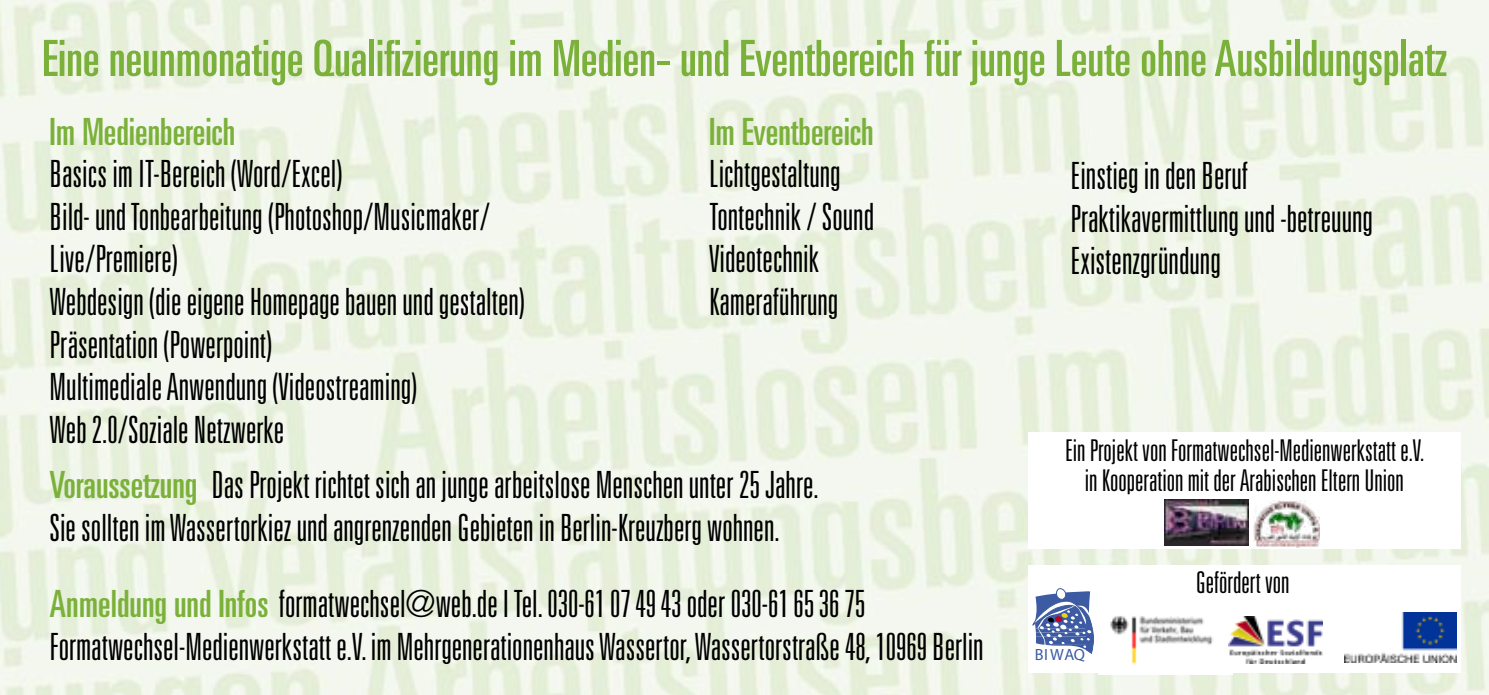
<style>
.page{position:relative;width:1489px;height:695px;background:#fff}
.page>*{position:absolute;margin:0;border:0;box-sizing:border-box;transform-origin:0 0}
.t1{font:ultra-condensed 50px "Univers";color:#7bb13a}
.t2{font:300 ultra-condensed 37.5px/42.5px "Univers";color:#000}
.t3{font:ultra-condensed 37.5px "Univers";color:#7bb13a}
.t4{font:300 ultra-condensed 30px "Univers";color:#000}
.t5{font:16.25px "Meta Plus";letter-spacing:.04em;color:#3c5ba3}
.s1{font-weight:400;color:#7bb13a}
</style>
<div class="page">
<img style="left:1164px;top:499px;width:84px;height:46px">
<img style="left:1253px;top:500px;width:66px;height:47px">
<img style="left:1110px;top:616px;width:103px;height:49px">
<img style="left:1344px;top:612px;width:111px;height:50px">
<svg style="left:1032px;top:588px;width:62px;height:66px"></svg>
<img style="left:1228px;top:616px;width:94px;height:47px">
<p class="t1" style="left:42px;top:30px;width:1406px">Eine neunmonatige Qualifizierung im Medien- und Eventbereich für junge Leute ohne Ausbildungsplatz</p>
<p class="t2" style="left:50px;top:109px;width:477px"><span class="s1">Im Medienbereich<br></span>Basics im IT-Bereich (Word/Excel)<br>Bild- und Tonbearbeitung (Photoshop/Musicmaker/ Live/Premiere)<br>Webdesign (die eigene Homepage bauen und gestalten)<br>Präsentation (Powerpoint)<br>Multimediale Anwendung (Videostreaming)<br>Web 2.0/Soziale Netzwerke</p>
<p class="t3" style="left:709px;top:110px;width:166px">Im Eventbereich</p>
<p class="t2" style="left:709px;top:152px;width:166px">Lichtgestaltung<br>Tontechnik / Sound<br>Videotechnik<br>Kameraführung</p>
<p class="t2" style="left:1070px;top:154px;width:304px">Einstieg in den Beruf<br>Praktikavermittlung und -betreuung<br>Existenzgründung</p>
<p class="t4" style="left:1064px;top:434px;width:361px">Ein Projekt von Formatwechsel-Medienwerkstatt e.V.</p>
<p class="t4" style="left:1084px;top:464px;width:320px">in Kooperation mit der Arabischen Eltern Union</p>
<p class="t2" style="left:50px;top:463px;width:770px"><span class="s1">Voraussetzung</span> Das Projekt richtet sich an junge arbeitslose Menschen unter 25 Jahre.</p>
<p class="t2" style="left:50px;top:505px;width:731px">Sie sollten im Wassertorkiez und angrenzenden Gebieten in Berlin-Kreuzberg wohnen.</p>
<p class="t2" style="left:50px;top:581px;width:935px"><span class="s1">Anmeldung und Infos</span> formatwechsel@web.de I Tel. 030-61074943 oder 030-61653675<br>Formatwechsel-Medienwerkstatt e.V. im Mehrgenerationenhaus Wassertor, Wassertorstraße 48, 10969 Berlin</p>
<p class="t5" style="left:1034px;top:644px;width:52px">BIWAQ</p>
<p class="t4" style="left:1195px;top:567px;width:95px">Gefördert von</p>
</div>
